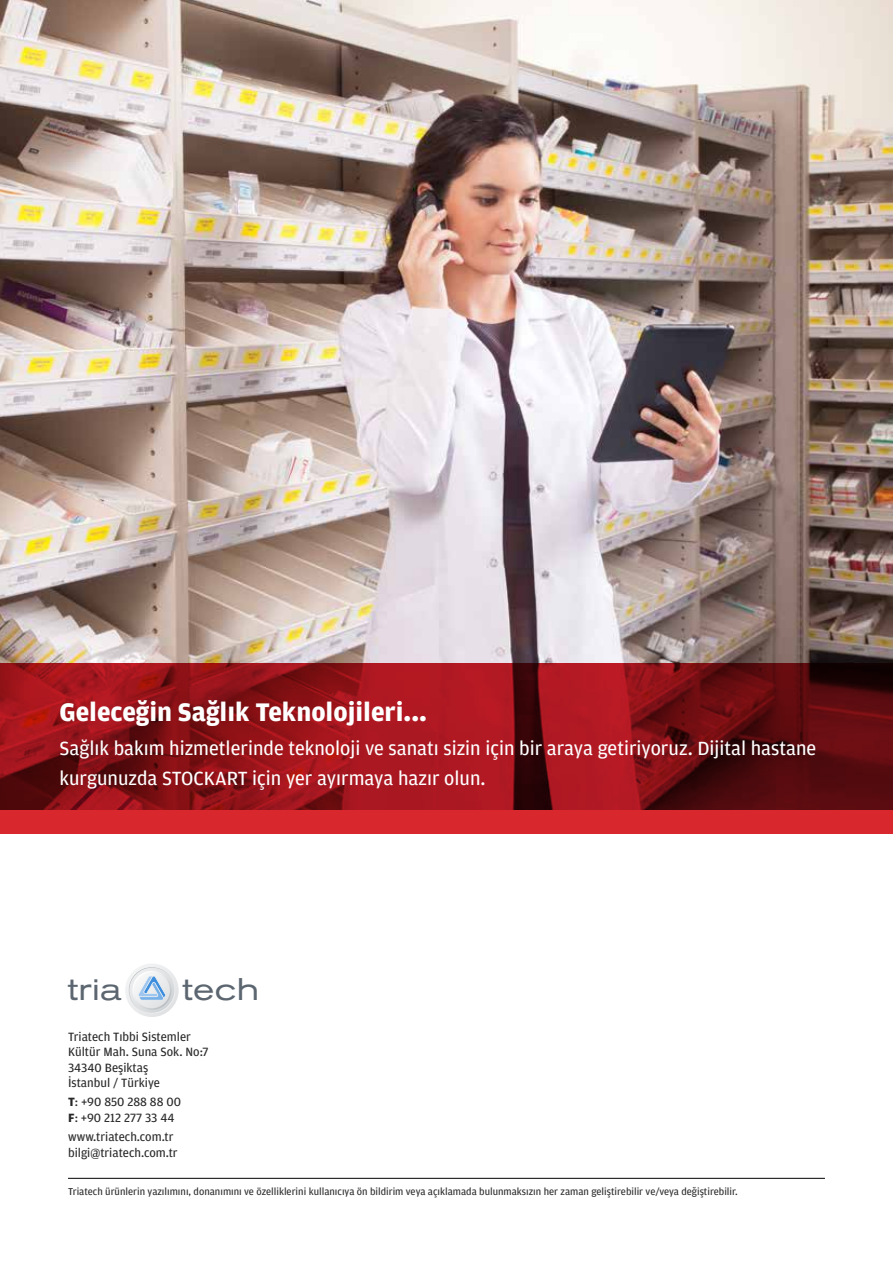
<style>
.page{position:relative;width:893px;height:1263px;background:#fff}
.page>*{position:absolute;margin:0;border:0;box-sizing:border-box;transform-origin:0 0}
.t1{font:31.05px "AG 1 ex";letter-spacing:.015em;color:#5c6670}
.t2{font:700 27px "Amplitude";color:#fff}
.t3{font:20.25px/30px "Amplitude";color:#fff}
.t4{font:12.75px/15.3px "Amplitude";color:#292829}
.t5{font:10.5px "Amplitude";color:#292829}
.s1{font-weight:700}
</style>
<div class="page">
<img style="left:0;top:0;width:893px;height:663px">
<div style="left:125px;top:963px;width:54px;height:54px;background:#ebeced;border-radius:27px"></div>
<svg style="left:129px;top:967px;width:46px;height:46px"></svg>
<svg style="left:129px;top:968px;width:45px;height:45px"></svg>
<svg style="left:132px;top:971px;width:39px;height:39px"></svg>
<div style="left:134px;top:972px;width:36px;height:36px;background:linear-gradient(to right,#eff1f2,#dfe2e4);border-radius:18px"></div>
<svg style="left:138px;top:976px;width:28px;height:24px"></svg>
<hr style="left:68px;top:1178px;width:757px;height:1px;background:#000">
<svg style="left:0;top:663px;width:893px;height:147px;background:#851117"></svg>
<div style="left:0;top:810px;width:893px;height:23px;background:#d9272e"></div>
<h2 class="t2" style="left:60px;top:697px;width:369px">Geleceğin Sağlık Teknolojileri...</h2>
<h3 class="t3" style="left:60px;top:734px;width:758px">Sağlık bakım hizmetlerinde teknoloji ve sanatı sizin için bir araya getiriyoruz. Dijital hastane kurgunuzda STOCKART için yer ayırmaya hazır olun.</h3>
<h1 class="t1" style="left:68px;top:971px;width:55px">tria</h1>
<h1 class="t1" style="left:182px;top:971px;width:78px">tech</h1>
<p class="t4" style="left:68px;top:1029px;width:142px">Triatech Tıbbi Sistemler<br>Kültür Mah. Suna Sok. No:7<br>34340 Beşiktaş<br>İstanbul / Türkiye</p>
<p class="t4" style="left:68px;top:1095px;width:115px"><span class="s1">T</span>: +90 850 288 88 00<br><span class="s1">F</span>: +90 212 277 33 44</p>
<p class="t4" style="left:68px;top:1129px;width:111px">www.triatech.com.tr bilgi@triatech.com.tr</p>
<p class="t5" style="left:68px;top:1185px;width:671px">Triatech ürünlerin yazılımını, donanımını ve özelliklerini kullanıcıya ön bildirim veya açıklamada bulunmaksızın her zaman geliştirebilir ve/veya değiştirebilir.</p>
</div>
